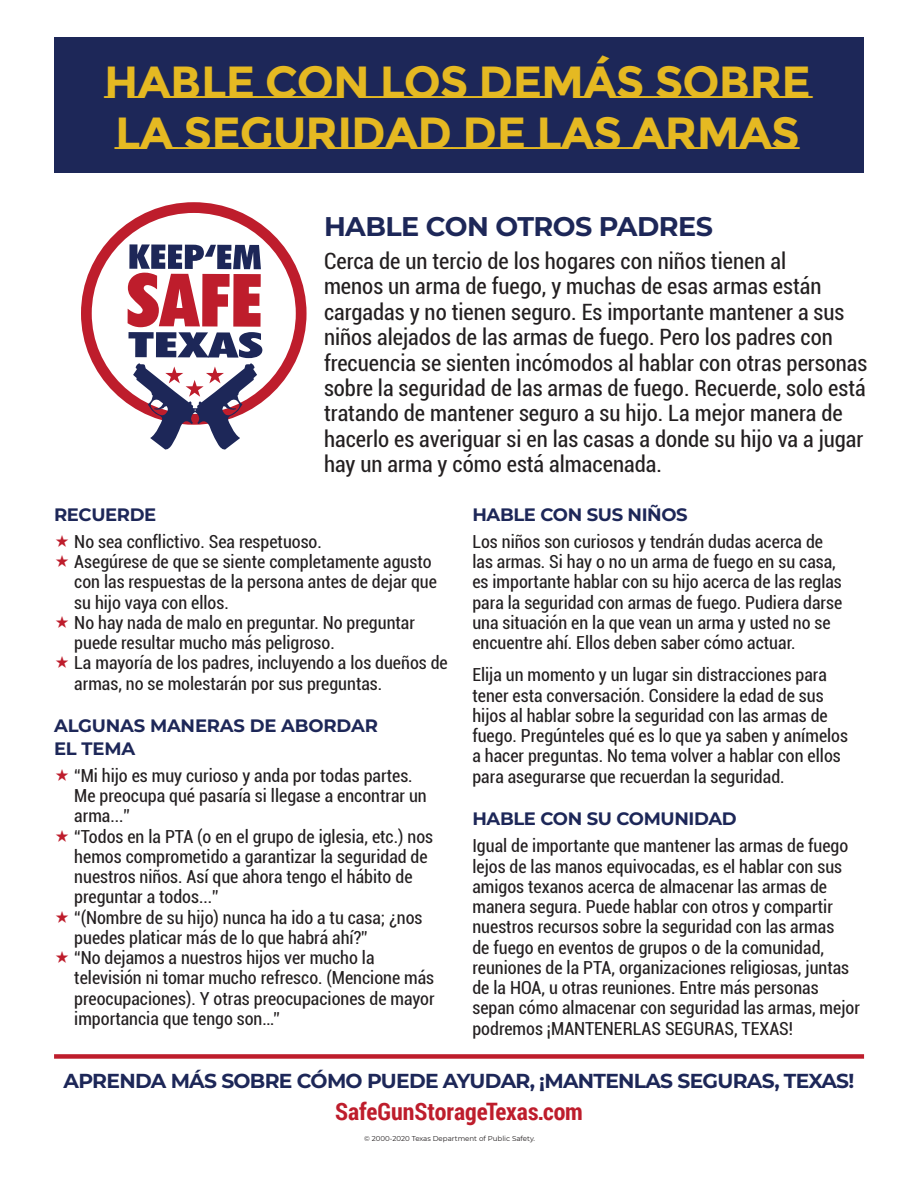
<style>
.page{position:relative;width:918px;height:1188px;background:#fff}
.page>*{position:absolute;margin:0;border:0;box-sizing:border-box;transform-origin:0 0}
.t1{font:700 45px/50.7px "Montserrat Subrayada";letter-spacing:-.02em;color:#e5b922}
.t2{font:700 27px "Montserrat";letter-spacing:-.02em;color:#1d2758}
.t3{font:700 24px "Roboto Condensed";color:#be1d2c}
.t4{font:condensed 22.5px/25.5px "Roboto";color:#231f20}
.t5{font:700 20.25px "Montserrat";letter-spacing:-.035em;color:#1d2758}
.t6{font:condensed 18px/20.2px "Roboto";color:#231f20}
.t7{font:700 18px/22.5px "Montserrat";letter-spacing:-.02em;color:#1d2758}
.t8{font:7.05px "Montserrat";color:#231f20}
</style>
<div class="page">
<div style="left:54px;top:37px;width:810px;height:136px;background:#1d2758"></div>
<svg style="left:86px;top:208px;width:215px;height:211px"></svg>
<div style="left:81px;top:202px;width:226px;height:223px;border:11px solid #be1d2c;border-radius:50%"></div>
<svg style="left:128px;top:244px;width:134px;height:206px"></svg>
<div style="left:54px;top:1054px;width:810px;height:5px;background:#be1d2c"></div>
<h1 class="t1" style="left:104px;top:57px;width:708px">HABLE CON LOS DEMÁS SOBRE<br>LA SEGURIDAD DE LAS ARMAS</h1>
<h2 class="t2" style="left:324px;top:207px;width:390px">HABLE CON OTROS PADRES</h2>
<p class="t4" style="left:324px;top:247px;width:545px">Cerca de un tercio de los hogares con niños tienen al<br>menos un arma de fuego, y muchas de esas armas están cargadas y no tienen seguro. Es importante mantener a sus niños alejados de las armas de fuego. Pero los padres con frecuencia se sienten incómodos al hablar con otras personas sobre la seguridad de las armas de fuego. Recuerde, solo está tratando de mantener seguro a su hijo. La mejor manera de hacerlo es averiguar si en las casas a donde su hijo va a jugar hay un arma y cómo está almacenada.</p>
<p class="t7" style="left:54px;top:502px;width:104px">RECUERDE</p>
<p class="t6" style="left:74px;top:531px;width:375px">No sea conflictivo. Sea respetuoso.<br>Asegúrese de que se siente completamente agusto con las respuestas de la persona antes de dejar que su hijo vaya con ellos.<br>No hay nada de malo en preguntar. No preguntar puede resultar mucho más peligroso.<br>La mayoría de los padres, incluyendo a los dueños de armas, no se molestarán por sus preguntas.</p>
<p class="t7" style="left:54px;top:714px;width:325px">ALGUNAS MANERAS DE ABORDAR<br>EL TEMA</p>
<p class="t6" style="left:74px;top:765px;width:362px">“Mi hijo es muy curioso y anda por todas partes.<br>Me preocupa qué pasaría si llegase a encontrar un arma...”<br>“Todos en la PTA (o en el grupo de iglesia, etc.) nos hemos comprometido a garantizar la seguridad de nuestros niños. Así que ahora tengo el hábito de preguntar a todos...”<br>“(Nombre de su hijo) nunca ha ido a tu casa; ¿nos puedes platicar más de lo que habrá ahí?”<br>“No dejamos a nuestros hijos ver mucho la televisión ni tomar mucho refresco. (Mencione más preocupaciones). Y otras preocupaciones de mayor importancia que tengo son…”</p>
<p class="t7" style="left:472px;top:502px;width:217px">HABLE CON SUS NIÑOS</p>
<p class="t6" style="left:472px;top:531px;width:371px">Los niños son curiosos y tendrán dudas acerca de las armas. Si hay o no un arma de fuego en su casa, es importante hablar con su hijo acerca de las reglas para la seguridad con armas de fuego. Pudiera darse una situación en la que vean un arma y usted no se encuentre ahí. Ellos deben saber cómo actuar.</p>
<p class="t6" style="left:472px;top:664px;width:377px">Elija un momento y un lugar sin distracciones para tener esta conversación. Considere la edad de sus hijos al hablar sobre la seguridad con las armas de fuego. Pregúnteles qué es lo que ya saben y anímelos a hacer preguntas. No tema volver a hablar con ellos para asegurarse que recuerdan la seguridad.</p>
<p class="t7" style="left:472px;top:807px;width:266px">HABLE CON SU COMUNIDAD</p>
<p class="t6" style="left:472px;top:835px;width:389px">Igual de importante que mantener las armas de fuego lejos de las manos equivocadas, es el hablar con sus amigos texanos acerca de almacenar las armas de manera segura. Puede hablar con otros y compartir nuestros recursos sobre la seguridad con las armas<br>de fuego en eventos de grupos o de la comunidad, reuniones de la PTA, organizaciones religiosas, juntas de la HOA, u otras reuniones. Entre más personas sepan cómo almacenar con seguridad las armas, mejor podremos ¡MANTENERLAS SEGURAS, TEXAS!</p>
<p class="t5" style="left:64px;top:1066px;width:792px">APRENDA MÁS SOBRE CÓMO PUEDE AYUDAR, ¡MANTENLAS SEGURAS, TEXAS!</p>
<h3 class="t3" style="left:335px;top:1094px;width:249px">SafeGunStorageTexas.com</h3>
<p class="t8" style="left:364px;top:1134px;width:173px">© 2000-2020 Texas Department of Public Safety.</p>
</div>
